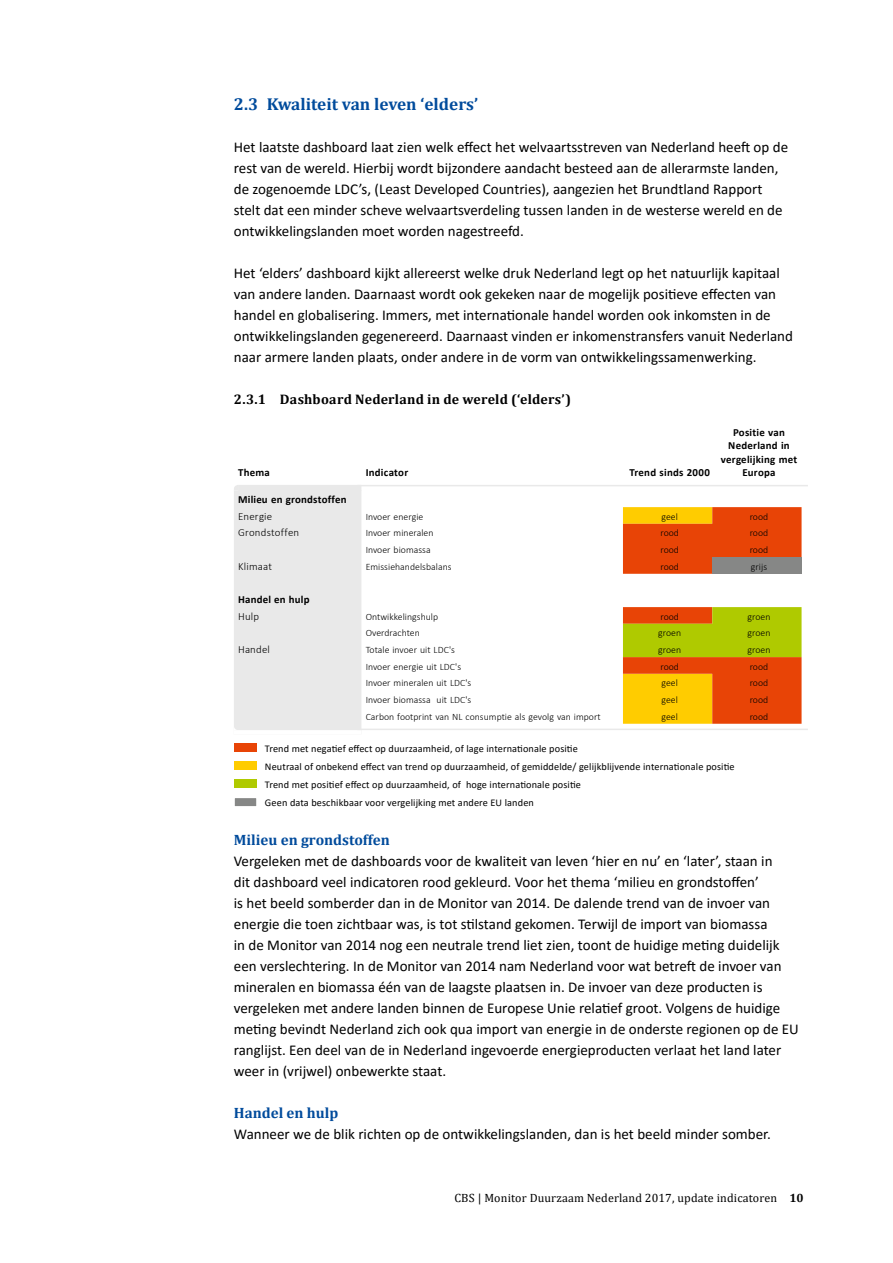
<style>
.page{position:relative;width:893px;height:1263px;background:#fff}
.page>*{position:absolute;margin:0;border:0;box-sizing:border-box;transform-origin:0 0}
.t1{font:700 17.25px "Cambria";color:#004b9c}
.t2{font:15px/21px "Calibri";color:#000}
.t3{font:700 15px "Cambria";color:#004b9c}
.t4{font:700 13.8px "Cambria";letter-spacing:.01em;color:#000}
.t5{font:12px "Cambria";letter-spacing:.01em;color:#000}
.t6{font:700 10.8px/13px "Calibri";letter-spacing:.02em;color:#000;text-align:center}
.t7{font:300 10.8px "Calibri";letter-spacing:.015em;color:#000}
.t8{font:10.2px/18.1px "Calibri";letter-spacing:.01em;color:#000}
.t9{font:300 9.75px "Calibri";letter-spacing:.005em;color:#000}
.s1{font-weight:700}
</style>
<div class="page">
<svg style="left:623px;top:507px;width:178px;height:217px"></svg>
<hr style="left:357px;top:485px;width:451px;height:1px;background:#e9e9e9">
<div style="left:234px;top:485px;width:127px;height:245px;background:#e9e9e9"></div>
<hr style="left:357px;top:729px;width:451px;height:1px;background:#e9e9e9">
<div style="left:235px;top:743px;width:22px;height:9px;background:#e84406"></div>
<div style="left:235px;top:761px;width:22px;height:9px;background:#fc0"></div>
<div style="left:234px;top:779px;width:23px;height:9px;background:#afca00"></div>
<div style="left:234px;top:798px;width:23px;height:8px;background:#868786"></div>
<div style="left:234px;top:797px;width:23px;height:10px;border:1px solid #fff"></div>
<p class="t1" style="left:234px;top:94px;width:246px">2.3 Kwaliteit van leven ‘elders’</p>
<p class="t2" style="left:234px;top:136px;width:556px">Het laatste dashboard laat zien welk effect het welvaartsstreven van Nederland heeft op de rest van de wereld. Hierbij wordt bijzondere aandacht besteed aan de allerarmste landen, de zogenoemde LDC’s, (Least Developed Countries), aangezien het Brundtland Rapport stelt dat een minder scheve welvaartsverdeling tussen landen in de westerse wereld en de ontwikkelingslanden moet worden nagestreefd.</p>
<p class="t2" style="left:234px;top:262px;width:561px">Het ‘elders’ dashboard kijkt allereerst welke druk Nederland legt op het natuurlijk kapitaal van andere landen. Daarnaast wordt ook gekeken naar de mogelijk positieve effecten van handel en globalisering. Immers, met internationale handel worden ook inkomsten in de ontwikkelingslanden gegenereerd. Daarnaast vinden er inkomenstransfers vanuit Nederland naar armere landen plaats, onder andere in de vorm van ontwikkelingssamenwerking.</p>
<p class="t4" style="left:234px;top:391px;width:339px">2.3.1 Dashboard Nederland in de wereld (‘elders’)</p>
<p class="t6" style="left:238px;top:465px;width:33px">Thema</p>
<p class="t6" style="left:366px;top:465px;width:44px">Indicator</p>
<p class="t6" style="left:629px;top:465px;width:82px">Trend sinds 2000</p>
<p class="t6" style="left:721px;top:426px;width:78px">Positie van<br>Nederland in vergelijking met<br>Europa</p>
<p class="t6" style="left:238px;top:492px;width:110px">Milieu en grondstoffen</p>
<p class="t7" style="left:238px;top:509px;width:36px">Energie</p>
<p class="t9" style="left:366px;top:510px;width:59px">Invoer energie</p>
<p class="t9" style="left:661px;top:510px;width:18px">geel</p>
<p class="t9" style="left:750px;top:510px;width:20px">rood</p>
<p class="t7" style="left:238px;top:526px;width:63px">Grondstoffen</p>
<p class="t9" style="left:366px;top:527px;width:69px">Invoer mineralen</p>
<p class="t9" style="left:660px;top:527px;width:20px">rood</p>
<p class="t9" style="left:750px;top:527px;width:20px">rood</p>
<p class="t9" style="left:366px;top:544px;width:67px">Invoer biomassa</p>
<p class="t9" style="left:660px;top:544px;width:20px">rood</p>
<p class="t9" style="left:750px;top:544px;width:20px">rood</p>
<p class="t7" style="left:238px;top:559px;width:35px">Klimaat</p>
<p class="t9" style="left:366px;top:560px;width:87px">Emissiehandelsbalans</p>
<p class="t9" style="left:660px;top:560px;width:20px">rood</p>
<p class="t9" style="left:751px;top:560px;width:18px">grijs</p>
<p class="t6" style="left:238px;top:592px;width:73px">Handel en hulp</p>
<p class="t7" style="left:238px;top:609px;width:22px">Hulp</p>
<p class="t9" style="left:366px;top:610px;width:74px">Ontwikkelingshulp</p>
<p class="t9" style="left:660px;top:610px;width:20px">rood</p>
<p class="t9" style="left:748px;top:610px;width:24px">groen</p>
<p class="t9" style="left:366px;top:627px;width:56px">Overdrachten</p>
<p class="t9" style="left:658px;top:627px;width:24px">groen</p>
<p class="t9" style="left:748px;top:627px;width:24px">groen</p>
<p class="t7" style="left:238px;top:642px;width:33px">Handel</p>
<p class="t9" style="left:366px;top:643px;width:91px">Totale invoer uit LDC's</p>
<p class="t9" style="left:658px;top:643px;width:24px">groen</p>
<p class="t9" style="left:748px;top:643px;width:24px">groen</p>
<p class="t9" style="left:366px;top:660px;width:97px">Invoer energie uit LDC's</p>
<p class="t9" style="left:660px;top:660px;width:20px">rood</p>
<p class="t9" style="left:750px;top:660px;width:20px">rood</p>
<p class="t9" style="left:366px;top:677px;width:107px">Invoer mineralen uit LDC's</p>
<p class="t9" style="left:661px;top:677px;width:18px">geel</p>
<p class="t9" style="left:750px;top:677px;width:20px">rood</p>
<p class="t9" style="left:366px;top:693px;width:107px">Invoer biomassa uit LDC's</p>
<p class="t9" style="left:661px;top:693px;width:18px">geel</p>
<p class="t9" style="left:750px;top:693px;width:20px">rood</p>
<p class="t9" style="left:366px;top:710px;width:237px">Carbon footprint van NL consumptie als gevolg van import</p>
<p class="t9" style="left:661px;top:710px;width:18px">geel</p>
<p class="t9" style="left:750px;top:710px;width:20px">rood</p>
<p class="t8" style="left:265px;top:739px;width:471px">Trend met negatief effect op duurzaamheid, of lage internationale positie<br>Neutraal of onbekend effect van trend op duurzaamheid, of gemiddelde/ gelijkblijvende internationale positie Trend met positief effect op duurzaamheid, of hoge internationale positie<br>Geen data beschikbaar voor vergelijking met andere EU landen</p>
<p class="t3" style="left:234px;top:831px;width:157px">Milieu en grondstoffen</p>
<p class="t2" style="left:234px;top:850px;width:566px">Vergeleken met de dashboards voor de kwaliteit van leven ‘hier en nu’ en ‘later’, staan in<br>dit dashboard veel indicatoren rood gekleurd. Voor het thema ‘milieu en grondstoffen’<br>is het beeld somberder dan in de Monitor van 2014. De dalende trend van de invoer van energie die toen zichtbaar was, is tot stilstand gekomen. Terwijl de import van biomassa<br>in de Monitor van 2014 nog een neutrale trend liet zien, toont de huidige meting duidelijk een verslechtering. In de Monitor van 2014 nam Nederland voor wat betreft de invoer van mineralen en biomassa één van de laagste plaatsen in. De invoer van deze producten is vergeleken met andere landen binnen de Europese Unie relatief groot. Volgens de huidige meting bevindt Nederland zich ook qua import van energie in de onderste regionen op de EU ranglijst. Een deel van de in Nederland ingevoerde energieproducten verlaat het land later weer in (vrijwel) onbewerkte staat.</p>
<p class="t3" style="left:234px;top:1104px;width:106px">Handel en hulp</p>
<p class="t2" style="left:234px;top:1123px;width:538px">Wanneer we de blik richten op de ontwikkelingslanden, dan is het beeld minder somber.</p>
<p class="t5" style="left:454px;top:1191px;width:351px">CBS | Monitor Duurzaam Nederland 2017, update indicatoren <span class="s1">10</span></p>
</div>
